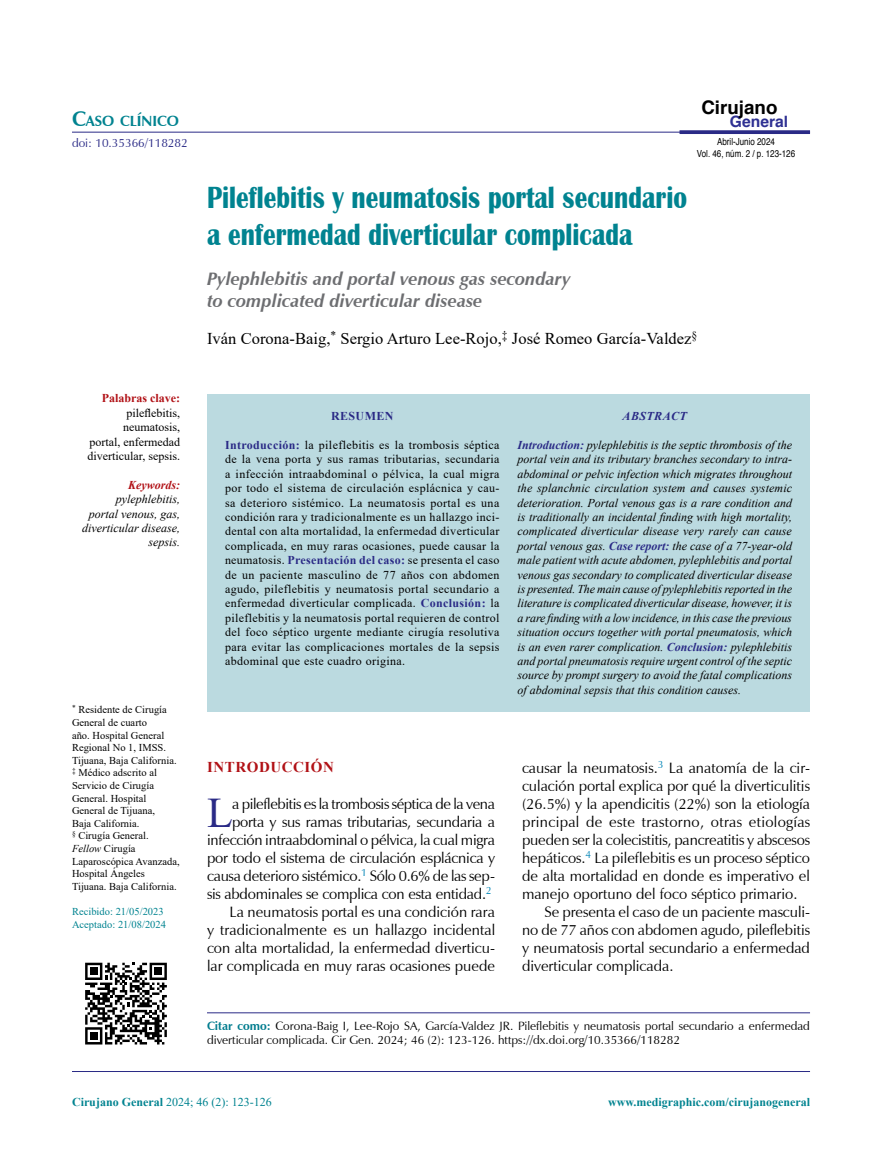
<style>
.page{position:relative;width:893px;height:1170px;background:#fff}
.page>*{position:absolute;margin:0;border:0;box-sizing:border-box;transform-origin:0 0}
.t1{font:42.15px "Times New Roman";color:#2a2a86}
.t2{font:700 31.5px/37.8px "Britannic";letter-spacing:.005em;color:#008390;scale:.8 1}
.t3{font:700 18.75px "Helvetica";color:#000}
.t4{font:italic 700 18px/21.6px "Zapf Humanist 601 BT";color:#6d6e71}
.t5{font:16.5px "Times New Roman";color:#000}
.t6{font:700 15.6px "Helvetica";color:#2e3092}
.t7{font:15px/18px "Zapf Humanist 601 BT";color:#000;text-align:right}
.t8{font:15px "Zapf Humanist 601 BT";letter-spacing:.02em;color:#000}
.t9{font:700 15px "Times New Roman";letter-spacing:.035em;color:#b11116}
.t10{font:700 14.7px "Zapf Humanist 601 BT";color:#008390}
.t11{font:italic 12px/14.4px "Times New Roman";color:#000;text-align:right}
.t12{font:12px/14.4px "Times New Roman";color:#000;text-align:right}
.t13{font:12px/14.4px "Zapf Humanist 601 BT";color:#000}
.t14{font:700 12px "Times New Roman";color:#008390}
.t15{font:12px "Times New Roman";color:#008390}
.t16{font:12px "Zapf Humanist 601 BT";color:#2a2a86}
.t17{font:700 12px "Times New Roman";color:#b11116}
.t18{font:italic 700 12px "Times New Roman";color:#b11116}
.t19{font:italic 700 12px "Times New Roman";letter-spacing:.035em;color:#2a2a86}
.t20{font:700 12px "Times New Roman";letter-spacing:.035em;color:#2a2a86}
.t21{font:10.5px/12.6px "Times New Roman";color:#000}
.t22{font:10.5px/12.6px "Times New Roman";color:#008390}
.t23{font:9.75px/11.7px "Helvetica";color:#000;text-align:center;scale:.82 1}
.s1{font-size:21px}
.s2{font-style:italic}
.s3{font-weight:700;color:#2a2a86}
.s4{font-weight:700;color:#007c8e}
.s5{font-weight:700}
</style>
<div class="page">
<hr style="left:72px;top:1071px;width:738px;height:1px;background:#2a2a86">
<hr style="left:72px;top:132px;width:738px;height:1px;background:#2a2a86">
<svg style="left:680px;top:130px;width:130px;height:4px"></svg>
<div style="left:207px;top:394px;width:301px;height:317px;background:#bbdae0"></div>
<div style="left:508px;top:394px;width:302px;height:317px;background:#bbdae0"></div>
<hr style="left:207px;top:1012px;width:603px;height:1px;background:#2a2a86">
<svg style="left:85px;top:962px;width:82px;height:82px"></svg>
<p class="t10" style="left:72px;top:112px;width:109px"><span class="s1">C</span>ASO CLÍNICO</p>
<p class="t16" style="left:72px;top:135px;width:117px">doi: 10.35366/118282</p>
<p class="t17" style="left:102px;top:389px;width:80px">Palabras clave:</p>
<p class="t12" style="left:88px;top:405px;width:94px">pileflebitis, neumatosis,<br>portal, enfermedad diverticular, sepsis.</p>
<p class="t18" style="left:128px;top:476px;width:53px">Keywords:</p>
<p class="t11" style="left:82px;top:491px;width:99px">pylephlebitis,<br>portal venous, gas, diverticular disease, sepsis.</p>
<p class="t21" style="left:72px;top:703px;width:109px"><sup>*</sup> Residente de Cirugía<br>General de cuarto<br>año. Hospital General<br>Regional No 1, IMSS.<br>Tijuana, Baja California. <sup>‡</sup> Médico adscrito al<br>Servicio de Cirugía<br>General. Hospital<br>General de Tijuana,<br>Baja California.<br><sup>§</sup> Cirugía General.<br><span class="s2">Fellow</span> Cirugía<br>Laparoscópica Avanzada,<br>Hospital Ángeles<br>Tijuana. Baja California.</p>
<p class="t22" style="left:72px;top:904px;width:96px">Recibido: 21/05/2023<br>Aceptado: 21/08/2024</p>
<h3 class="t3" style="left:701px;top:92px;width:78px">Cirujano</h3>
<p class="t23" style="left:697px;top:136px;width:121px">Abril-Junio 2024<br>Vol. 46, núm. 2 / p. 123-126</p>
<h3 class="t6" style="left:730px;top:109px;width:60px">General</h3>
<h2 class="t2" style="left:207px;top:178px;width:602px">Pileflebitis y neumatosis portal secundario a enfermedad diverticular complicada</h2>
<h3 class="t4" style="left:207px;top:268px;width:365px">Pylephlebitis and portal venous gas secondary to complicated diverticular disease</h3>
<h3 class="t5" style="left:207px;top:327px;width:492px">Iván Corona-Baig,<sup>*</sup> Sergio Arturo Lee-Rojo,<sup>‡</sup> José Romeo García-Valdez<sup>§</sup></h3>
<p class="t20" style="left:331px;top:407px;width:64px">RESUMEN</p>
<p class="t12" style="left:225px;top:437px;width:276px;text-align:justify"><span class="s3">Introducción:</span> la pileflebitis es la trombosis séptica de la vena porta y sus ramas tributarias, secundaria a infección intraabdominal o pélvica, la cual migra por todo el sistema de circulación esplácnica y cau&shy;sa deterioro sistémico. La neumatosis portal es una condición rara y tradicionalmente es un hallazgo inci&shy;dental con alta mortalidad, la enfermedad diverticular complicada, en muy raras ocasiones, puede causar la neumatosis. <span class="s3">Presentación del caso:</span> se presenta el caso de un paciente masculino de 77 años con abdomen agudo, pileflebitis y neumatosis portal secundario a enfermedad diverticular complicada. <span class="s3">Conclusión:</span> la pileflebitis y la neumatosis portal requieren de control del foco séptico urgente mediante cirugía resolutiva para evitar las complicaciones mortales de la sepsis abdominal que este cuadro origina.</p>
<p class="t19" style="left:623px;top:408px;width:66px">ABSTRACT</p>
<p class="t11" style="left:518px;top:437px;width:276px;text-align:justify"><span class="s3">Introduction:</span> pylephlebitis is the septic thrombosis of the portal vein and its tributary branches secondary to intra&shy;abdominal or pelvic infection which migrates throughout the splanchnic circulation system and causes systemic deterioration. Portal venous gas is a rare condition and is traditionally an incidental finding with high mortality, complicated diverticular disease very rarely can cause portal venous gas. <span class="s3">Case report:</span> the case of a 77-year-old male patient with acute abdomen, pylephlebitis and portal venous gas secondary to complicated diverticular disease is presented. The main cause of pylephlebitis reported in the literature is complicated diverticular disease, however, it is a rare finding with a low incidence, in this case the previous situation occurs together with portal pneumatosis, which is an even rarer complication. <span class="s3">Conclusion:</span> pylephlebitis and portal pneumatosis require urgent control of the septic source by prompt surgery to avoid the fatal complications of abdominal sepsis that this condition causes.</p>
<p class="t9" style="left:207px;top:755px;width:128px">INTRODUCCIÓN</p>
<h1 class="t1" style="left:207px;top:783px;width:27px">L</h1>
<p class="t7" style="left:207px;top:794px;width:290px">a pileflebitis es la trombosis séptica de la vena porta y sus ramas tributarias, secundaria a infección intraabdominal o pélvica, la cual migra por todo el sistema de circulación esplácnica y causa deterioro sistémico.<sup>1</sup> Sólo 0.6% de las sep&shy;sis abdominales se complica con esta entidad.<sup>2<br></sup>La neumatosis portal es una condición rara<br>y tradicionalmente es un hallazgo incidental con alta mortalidad, la enfermedad diverticu&shy;lar complicada en muy raras ocasiones puede</p>
<p class="t7" style="left:522px;top:758px;width:289px">causar la neumatosis.<sup>3</sup> La anatomía de la cir-</p>
<p class="t7" style="left:522px;top:776px;width:289px">culación portal explica por qué la diverticulitis</p>
<p class="t7" style="left:522px;top:794px;width:290px">(26.5%) y la apendicitis (22%) son la etiología</p>
<p class="t8" style="left:522px;top:812px;width:290px">principal de este trastorno, otras etiologías</p>
<p class="t7" style="left:522px;top:830px;width:290px">pueden ser la colecistitis, pancreatitis y abscesos</p>
<p class="t7" style="left:522px;top:848px;width:289px">hepáticos.<sup>4</sup> La pileflebitis es un proceso séptico</p>
<p class="t7" style="left:522px;top:866px;width:290px">de alta mortalidad en donde es imperativo el</p>
<p class="t7" style="left:522px;top:884px;width:277px">manejo oportuno del foco séptico primario.</p>
<p class="t7" style="left:545px;top:902px;width:267px">Se presenta el caso de un paciente masculi-</p>
<p class="t7" style="left:522px;top:920px;width:290px">no de 77 años con abdomen agudo, pileflebitis</p>
<p class="t7" style="left:522px;top:938px;width:290px">y neumatosis portal secundario a enfermedad</p>
<p class="t7" style="left:522px;top:956px;width:153px">diverticular complicada.</p>
<p class="t13" style="left:207px;top:1018px;width:605px"><span class="s4">Citar como:</span> Corona-Baig I, Lee-Rojo SA, García-Valdez JR. Pileflebitis y neumatosis portal secundario a enfermedad diverticular complicada. Cir Gen. 2024; 46 (2): 123-126. https://dx.doi.org/10.35366/118282</p>
<p class="t15" style="left:72px;top:1093px;width:201px"><span class="s5">Cirujano General</span> 2024; 46 (2): 123-126</p>
<p class="t14" style="left:608px;top:1093px;width:203px">www.medigraphic.com/cirujanogeneral</p>
</div>
